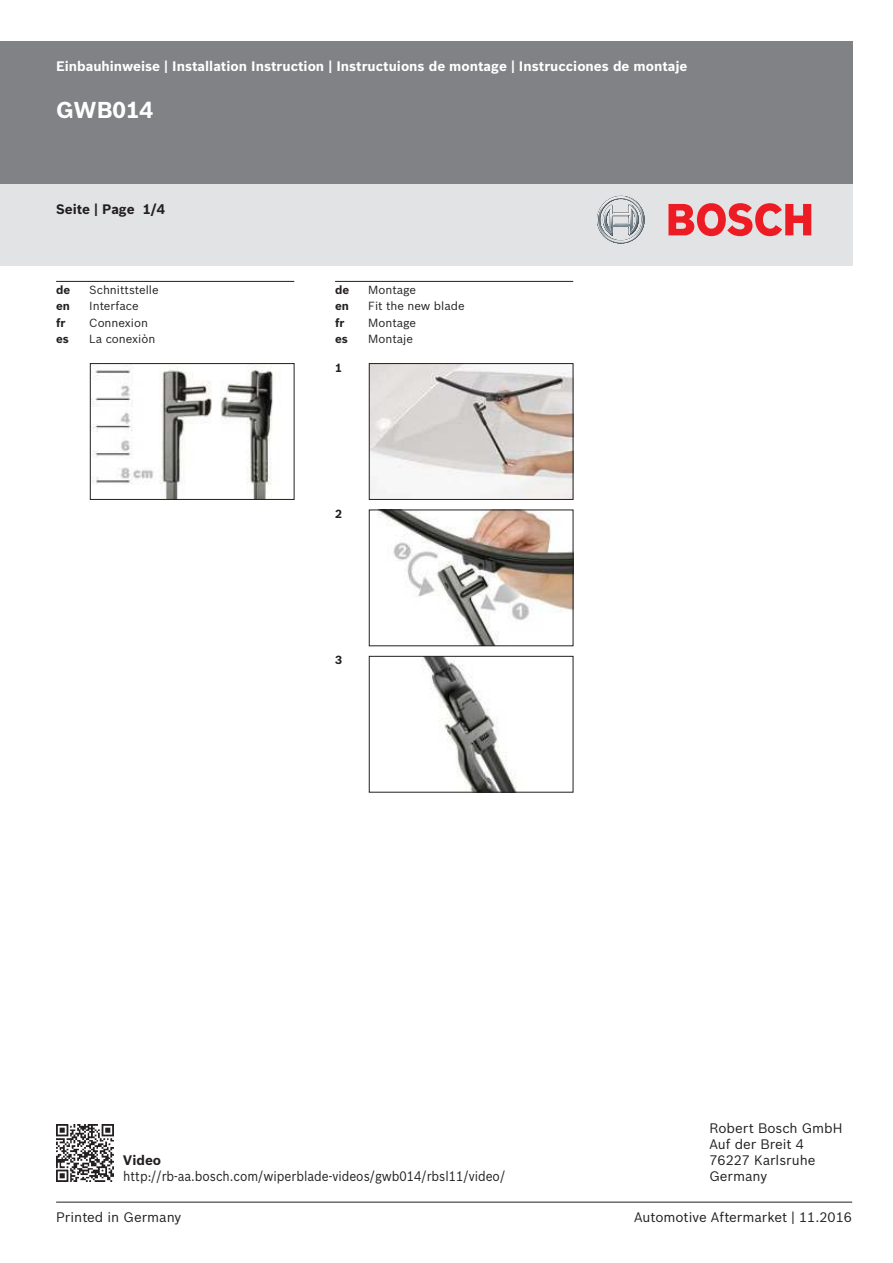
<style>
.page{position:relative;width:893px;height:1263px;background:#fff}
.page>*{position:absolute;margin:0;border:0;box-sizing:border-box;transform-origin:0 0}
.t1{font:700 22.5px "Bosch Sans";color:#fff}
.t2{font:13.5px/16.2px "Bosch Sans";color:#231f20}
.t3{font:700 13.5px "Bosch Sans";color:#fff}
.t4{font:13.5px "Bosch Sans";color:#231f20;scale:.9 1}
.t5{font:700 13.5px "Bosch Sans";color:#231f20}
.t6{font:11.55px "Bosch Sans";color:#231f20}
.t7{font:700 11.55px "Bosch Sans";color:#231f20}
</style>
<div class="page">
<div style="left:0;top:41px;width:852px;height:143px;background:#808285"></div>
<div style="left:0;top:184px;width:852px;height:81px;background:#e2e3e4"></div>
<svg style="left:597px;top:196px;width:48px;height:47px"></svg>
<svg style="left:668px;top:203px;width:143px;height:33px"></svg>
<hr style="left:56px;top:1202px;width:796px;height:1px;background:#231f20">
<hr style="left:56px;top:281px;width:238px;height:1px;background:#231f20">
<hr style="left:335px;top:281px;width:238px;height:1px;background:#231f20">
<img style="left:92px;top:365px;width:182px;height:133px">
<div style="left:90px;top:363px;width:204px;height:137px;border:1px solid #231f20"></div>
<img style="left:371px;top:365px;width:200px;height:133px">
<div style="left:369px;top:363px;width:204px;height:137px;border:1px solid #231f20"></div>
<img style="left:378px;top:512px;width:193px;height:132px">
<div style="left:369px;top:510px;width:204px;height:136px;border:1px solid #231f20"></div>
<img style="left:422px;top:658px;width:95px;height:132px">
<div style="left:369px;top:656px;width:204px;height:136px;border:1px solid #231f20"></div>
<img style="left:56px;top:1124px;width:57px;height:57px">
<p class="t3" style="left:56px;top:60px;width:633px">Einbauhinweise | Installation Instruction | Instructuions de montage | Instrucciones de montaje</p>
<h1 class="t1" style="left:56px;top:101px;width:99px">GWB014</h1>
<p class="t5" style="left:56px;top:203px;width:110px">Seite | Page 1/4</p>
<p class="t7" style="left:56px;top:285px;width:16px">de</p>
<p class="t6" style="left:89px;top:285px;width:71px">Schnittstelle</p>
<p class="t7" style="left:56px;top:301px;width:15px">en</p>
<p class="t6" style="left:89px;top:301px;width:51px">Interface</p>
<p class="t7" style="left:56px;top:318px;width:11px">fr</p>
<p class="t6" style="left:89px;top:318px;width:60px">Connexion</p>
<p class="t7" style="left:56px;top:334px;width:14px">es</p>
<p class="t6" style="left:89px;top:334px;width:68px">La conexiòn</p>
<p class="t7" style="left:335px;top:285px;width:16px">de</p>
<p class="t6" style="left:368px;top:285px;width:49px">Montage</p>
<p class="t7" style="left:335px;top:301px;width:15px">en</p>
<p class="t6" style="left:368px;top:301px;width:98px">Fit the new blade</p>
<p class="t7" style="left:335px;top:318px;width:11px">fr</p>
<p class="t6" style="left:368px;top:318px;width:49px">Montage</p>
<p class="t7" style="left:335px;top:334px;width:14px">es</p>
<p class="t6" style="left:368px;top:334px;width:46px">Montaje</p>
<p class="t7" style="left:335px;top:363px;width:8px">1</p>
<p class="t7" style="left:335px;top:509px;width:8px">2</p>
<p class="t7" style="left:335px;top:655px;width:8px">3</p>
<p class="t5" style="left:123px;top:1154px;width:39px">Video</p>
<p class="t4" style="left:123px;top:1170px;width:426px">http://rb-aa.bosch.com/wiperblade-videos/gwb014/rbsl11/video/</p>
<p class="t2" style="left:709px;top:1121px;width:135px">Robert Bosch GmbH<br>Auf der Breit 4<br>76227 Karlsruhe<br>Germany</p>
<p class="t2" style="left:56px;top:1210px;width:127px">Printed in Germany</p>
<p class="t2" style="left:634px;top:1210px;width:219px">Automotive Aftermarket | 11.2016</p>
</div>
